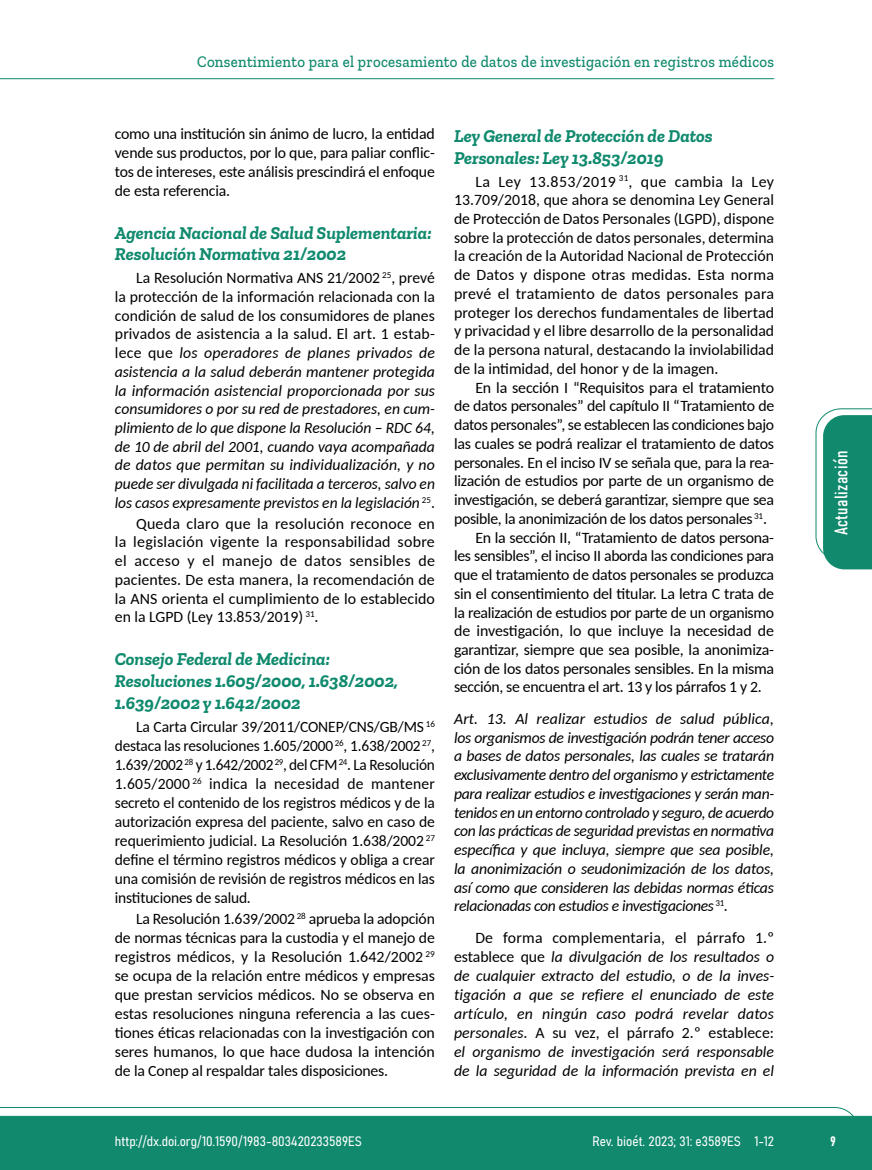
<style>
.page{position:relative;width:872px;height:1170px;background:#fff}
.page>*{position:absolute;margin:0;border:0;box-sizing:border-box;transform-origin:0 0}
.t1{font:italic 700 18px/21.8px "Zilla Slab";color:#108a6e}
.t2{font:18px "Bahnschrift";letter-spacing:.02em;color:#fff}
.t3{font:500 16.5px "Zilla Slab";letter-spacing:.02em;color:#10896d;scale:.9 1}
.t4{font:15.75px/18.8px "Carlito";letter-spacing:-.015em;color:#000;text-align:justify}
.t5{font:italic 15.75px/18.8px "Carlito";letter-spacing:-.005em;color:#000;text-align:justify}
.t6{font:13.5px "Bahnschrift";color:#fff}
.s1{font-style:normal}
</style>
<div class="page">
<svg style="left:0;top:1107px;width:859px;height:62px;background:#2e977f"></svg>
<hr style="left:0;top:78px;width:774px;height:1px;background:#10896d">
<svg style="left:815px;top:408px;width:57px;height:161px"></svg>
<p class="t3" style="left:197px;top:53px;width:642px">Consentimiento para el procesamiento de datos de investigación en registros médicos</p>
<p class="t4" style="left:115px;top:124px;width:321px">como una institución sin ánimo de lucro, la entidad vende sus productos, por lo que, para paliar conflic&shy;tos de intereses, este análisis prescindirá el enfoque de esta referencia.</p>
<p class="t1" style="left:115px;top:222px;width:318px">Agencia Nacional de Salud Suplementaria:<br>Resolución Normativa 21/2002</p>
<p class="t5" style="left:115px;top:268px;width:321px;text-indent:21px"><span class="s1">La Resolución Normativa ANS 21/2002</span> <sup>25</sup><span class="s1">, prevé la protección de la información relacionada con la condición de salud de los consumidores de planes privados de asistencia a la salud. El art. 1 estab&shy;lece que</span> los operadores de planes privados de asistencia a la salud deberán mantener protegida la información asistencial proporcionada por sus consumidores o por su red de prestadores, en cum&shy;plimiento de lo que dispone la Resolución – RDC 64, de 10 de abril del 2001, cuando vaya acompañada de datos que permitan su individualización, y no puede ser divulgada ni facilitada a terceros, salvo en los casos expresamente previstos en la legislación <sup>25</sup><span class="s1">.</span></p>
<p class="t4" style="left:115px;top:513px;width:322px;text-indent:21px">Queda claro que la resolución reconoce en la legislación vigente la responsabilidad sobre el acceso y el manejo de datos sensibles de pacientes. De esta manera, la recomendación de la ANS orienta el cumplimiento de lo establecido en la LGPD (Ley 13.853/2019) <sup>31</sup>.</p>
<p class="t1" style="left:115px;top:648px;width:285px">Consejo Federal de Medicina:<br>Resoluciones 1.605/2000, 1.638/2002,<br>1.639/2002 y 1.642/2002</p>
<p class="t4" style="left:115px;top:716px;width:322px;text-indent:21px">La Carta Circular 39/2011/CONEP/CNS/GB/MS <sup>16 </sup>destaca las resoluciones 1.605/2000 <sup>26</sup>, 1.638/2002 <sup>27</sup>, 1.639/2002 <sup>28</sup> y 1.642/2002 <sup>29</sup>, del CFM <sup>24</sup>. La Resolución 1.605/2000 <sup>26</sup> indica la necesidad de mantener secreto el contenido de los registros médicos y de la autorización expresa del paciente, salvo en caso de requerimiento judicial. La Resolución 1.638/2002 <sup>27 </sup>define el término registros médicos y obliga a crear una comisión de revisión de registros médicos en las instituciones de salud.</p>
<p class="t4" style="left:115px;top:908px;width:322px;text-indent:21px">La Resolución 1.639/2002 <sup>28</sup> aprueba la adopción de normas técnicas para la custodia y el manejo de registros médicos, y la Resolución 1.642/2002 <sup>29 </sup>se ocupa de la relación entre médicos y empresas que prestan servicios médicos. No se observa en estas resoluciones ninguna referencia a las cues&shy;tiones éticas relacionadas con la investigación con seres humanos, lo que hace dudosa la intención de la Conep al respaldar tales disposiciones.</p>
<p class="t1" style="left:454px;top:125px;width:260px">Ley General de Protección de Datos<br>Personales: Ley 13.853/2019</p>
<p class="t4" style="left:454px;top:171px;width:321px;text-indent:21px">La Ley 13.853/2019 <sup>31</sup>, que cambia la Ley 13.709/2018, que ahora se denomina Ley General de Protección de Datos Personales (LGPD), dispone sobre la protección de datos personales, determina la creación de la Autoridad Nacional de Protección de Datos y dispone otras medidas. Esta norma prevé el tratamiento de datos personales para proteger los derechos fundamentales de libertad y privacidad y el libre desarrollo de la personalidad de la persona natural, destacando la inviolabilidad de la intimidad, del honor y de la imagen.</p>
<p class="t4" style="left:475px;top:377px;width:300px">En la sección I “Requisitos para el tratamiento</p>
<p class="t4" style="left:454px;top:396px;width:321px">de datos personales” del capítulo II “Tratamiento de</p>
<p class="t4" style="left:454px;top:415px;width:321px">datos personales”, se establecen las condiciones bajo</p>
<p class="t4" style="left:454px;top:433px;width:321px">las cuales se podrá realizar el tratamiento de datos</p>
<p class="t4" style="left:454px;top:452px;width:321px">personales. En el inciso IV se señala que, para la rea-</p>
<p class="t4" style="left:454px;top:471px;width:321px">lización de estudios por parte de un organismo de</p>
<p class="t4" style="left:454px;top:489px;width:321px">investigación, se deberá garantizar, siempre que sea</p>
<p class="t4" style="left:454px;top:508px;width:314px">posible, la anonimización de los datos personales <sup>31</sup>.</p>
<p class="t4" style="left:475px;top:527px;width:300px">En la sección II, “Tratamiento de datos persona-</p>
<p class="t4" style="left:454px;top:546px;width:321px">les sensibles”, el inciso II aborda las condiciones para</p>
<p class="t4" style="left:454px;top:564px;width:322px">que el tratamiento de datos personales se produzca</p>
<p class="t4" style="left:454px;top:583px;width:322px">sin el consentimiento del titular. La letra C trata de</p>
<p class="t4" style="left:454px;top:602px;width:321px">la realización de estudios por parte de un organismo</p>
<p class="t4" style="left:454px;top:621px;width:321px">de investigación, lo que incluye la necesidad de</p>
<p class="t4" style="left:454px;top:639px;width:321px">garantizar, siempre que sea posible, la anonimiza-</p>
<p class="t4" style="left:454px;top:658px;width:321px">ción de los datos personales sensibles. En la misma</p>
<p class="t4" style="left:454px;top:677px;width:309px">sección, se encuentra el art. 13 y los párrafos 1 y 2.</p>
<p class="t5" style="left:454px;top:708px;width:322px">Art. 13. Al realizar estudios de salud pública, los organismos de investigación podrán tener acceso a bases de datos personales, las cuales se tratarán exclusivamente dentro del organismo y estrictamente para realizar estudios e investigaciones y serán man&shy;tenidos en un entorno controlado y seguro, de acuerdo con las prácticas de seguridad previstas en normativa específica y que incluya, siempre que sea posible, la anonimización o seudonimización de los datos, así como que consideren las debidas normas éticas relacionadas con estudios e investigaciones <sup>31</sup>.</p>
<p class="t5" style="left:454px;top:927px;width:322px;text-indent:21px"><span class="s1">De forma complementaria, el párrafo 1.º establece que</span> la divulgación de los resultados o de cualquier extracto del estudio, o de la inves&shy;tigación a que se refiere el enunciado de este artículo, en ningún caso podrá revelar datos personales. <span class="s1">A su vez, el párrafo 2.º establece: </span>el organismo de investigación será responsable de la seguridad de la información prevista en el</p>
<p class="t2" style="left:827px;top:535px;width:86px;rotate:-90deg">Actualización</p>
<p class="t6" style="left:115px;top:1131px;width:248px">http://dx.doi.org/10.1590/1983-803420233589ES</p>
<p class="t6" style="left:592px;top:1131px;width:183px">Rev. bioét. 2023; 31: e3589ES 1-12</p>
<p class="t6" style="left:830px;top:1130px;width:7px">9</p>
</div>
